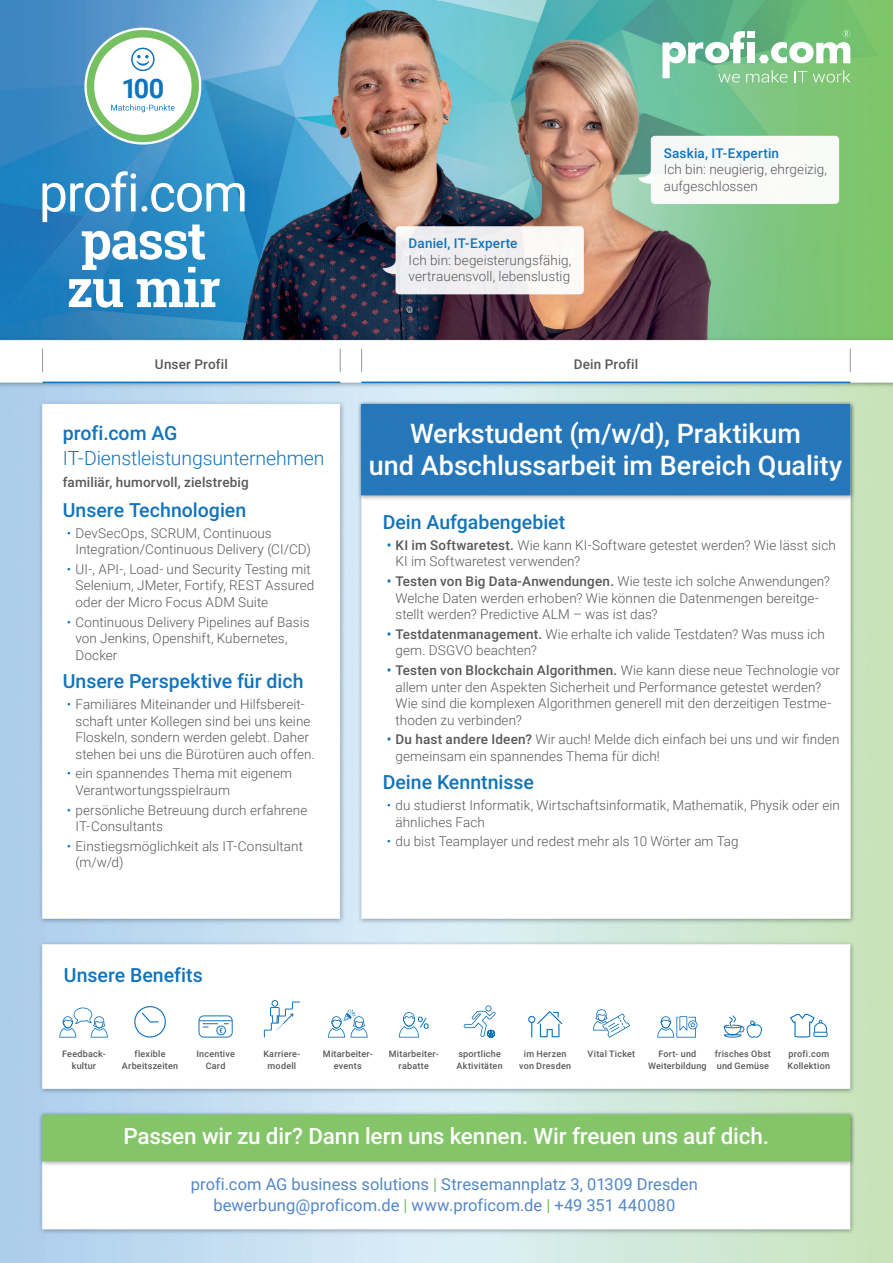
<style>
.page{position:relative;width:893px;height:1263px;background:#fff}
.page>*{position:absolute;margin:0;border:0;box-sizing:border-box;transform-origin:0 0}
.Stellentitel{font:500 27px/31.5px "Roboto";color:#fff;text-align:center}
.t1{font:700 27px "Roboto";color:#1074bc}
.Lern_uns_kennen{font:500 22.5px "Roboto";letter-spacing:-.01em;color:#fff}
.Abschnitt_Ü{font:500 19.5px "Roboto";color:#1074bc}
.Ü2{font:300 19.5px "Roboto";letter-spacing:-.005em;color:#1074bc}
.Ü1{font:500 19.5px "Roboto";color:#1074bc}
.Adresse{font:16.5px/21px "Roboto";letter-spacing:.005em;color:#5487c6;text-align:center}
.Copy{font:300 13.5px/16.5px "Roboto";letter-spacing:.005em;color:#57585a}
.Copy_medium{font:500 13.5px "Roboto";letter-spacing:.015em;color:#1074bc}
.Ü3{font:500 13.5px "Roboto";letter-spacing:.01em;color:#57585a}
.Copy_medium-2{font:500 13.5px "Roboto";letter-spacing:.01em;color:#57585a}
.Benefits{font:500 9px/12px "Roboto";letter-spacing:.025em;color:#57585a;text-align:center}
.s1{color:#1074bc}
.s2{font-weight:500;color:#1074bc}
.s3{font-weight:500}
.s4{color:#76c061}
</style>
<div class="page">
<img style="left:0;top:0;width:893px;height:1263px">
<svg style="left:790px;top:1014px;width:38px;height:23px"></svg>
<svg style="left:723px;top:1015px;width:39px;height:23px"></svg>
<svg style="left:657px;top:1016px;width:40px;height:21px"></svg>
<svg style="left:593px;top:1009px;width:37px;height:28px"></svg>
<svg style="left:528px;top:1011px;width:34px;height:26px"></svg>
<svg style="left:463px;top:1005px;width:33px;height:33px"></svg>
<svg style="left:399px;top:1012px;width:30px;height:25px"></svg>
<svg style="left:328px;top:1009px;width:40px;height:28px"></svg>
<svg style="left:264px;top:1000px;width:36px;height:37px"></svg>
<svg style="left:198px;top:1015px;width:35px;height:22px"></svg>
<svg style="left:134px;top:1006px;width:32px;height:32px"></svg>
<svg style="left:59px;top:1007px;width:49px;height:30px"></svg>
<hr style="left:43px;top:382px;width:297px;height:1px;background:#1074bc">
<hr style="left:361px;top:382px;width:489px;height:1px;background:#1074bc">
<svg style="left:42px;top:349px;width:1px;height:23px"></svg>
<svg style="left:340px;top:349px;width:1px;height:23px"></svg>
<svg style="left:361px;top:349px;width:1px;height:23px"></svg>
<svg style="left:850px;top:349px;width:1px;height:23px"></svg>
<svg style="left:662px;top:30px;width:188px;height:53px"></svg>
<svg style="left:43px;top:171px;width:202px;height:137px"></svg>
<svg style="left:84px;top:28px;width:117px;height:117px"></svg>
<div style="left:87px;top:30px;width:112px;height:112px;border:7px solid #76c061;border-radius:50%"></div>
<svg style="left:111px;top:104px;width:64px;height:8px"></svg>
<div style="left:131px;top:48px;width:24px;height:23px;border:1px solid #1074bc;border-radius:50%"></div>
<svg style="left:137px;top:55px;width:12px;height:11px"></svg>
<p class="t1" style="left:121px;top:69px;width:44px">100</p>
<p class="Copy_medium" style="left:409px;top:234px;width:110px">Daniel, IT-Experte</p>
<p class="Copy" style="left:409px;top:251px;width:164px">Ich bin: begeisterungsfähig, vertrauensvoll, lebenslustig</p>
<p class="Copy_medium" style="left:664px;top:144px;width:117px">Saskia, IT-Expertin</p>
<p class="Copy" style="left:664px;top:161px;width:165px">Ich bin: neugierig, ehrgeizig, aufgeschlossen</p>
<p class="Copy_medium-2" style="left:155px;top:355px;width:74px">Unser Profil</p>
<p class="Copy_medium-2" style="left:574px;top:355px;width:66px">Dein Profil</p>
<p class="Ü1" style="left:63px;top:419px;width:116px">profi.com AG</p>
<p class="Ü2" style="left:63px;top:445px;width:263px">IT-Dienstleistungsunternehmen</p>
<p class="Ü3" style="left:63px;top:473px;width:188px">familiär, humorvoll, zielstrebig</p>
<p class="Abschnitt_Ü" style="left:63px;top:496px;width:185px">Unsere Technologien</p>
<p class="Copy" style="left:75px;top:524px;width:237px;text-indent:-9px"><span class="s1">•</span> DevSecOps, SCRUM, Continuous<br>Integration/Continuous Delivery (CI/CD)</p>
<p class="Copy" style="left:75px;top:560px;width:240px;text-indent:-9px"><span class="s1">•</span> UI-, API-, Load- und Security Testing mit<br>Selenium, JMeter, Fortify, REST Assured oder der Micro Focus ADM Suite</p>
<p class="Copy" style="left:75px;top:613px;width:236px;text-indent:-9px"><span class="s1">•</span> Continuous Delivery Pipelines auf Basis von Jenkins, Openshift, Kubernetes,<br>Docker</p>
<p class="Abschnitt_Ü" style="left:63px;top:668px;width:242px">Unsere Perspektive für dich</p>
<p class="Copy" style="left:75px;top:695px;width:241px;text-indent:-9px"><span class="s1">•</span> Familiäres Miteinander und Hilfsbereit&shy;schaft unter Kollegen sind bei uns keine Floskeln, sondern werden gelebt. Daher stehen bei uns die Bürotüren auch offen.</p>
<p class="Copy" style="left:75px;top:765px;width:218px;text-indent:-9px"><span class="s1">•</span> ein spannendes Thema mit eigenem<br>Verantwortungsspielraum</p>
<p class="Copy" style="left:75px;top:801px;width:233px;text-indent:-9px"><span class="s1">•</span> persönliche Betreuung durch erfahrene<br>IT-Consultants</p>
<p class="Copy" style="left:75px;top:837px;width:229px;text-indent:-9px"><span class="s1">•</span> Einstiegsmöglichkeit als IT-Consultant (m/w/d)</p>
<p class="Ü1" style="left:64px;top:961px;width:141px">Unsere Benefits</p>
<p class="Stellentitel" style="left:369px;top:417px;width:475px">Werkstudent (m/w/d), Praktikum<br>und Abschlussarbeit im Bereich Quality</p>
<p class="Abschnitt_Ü" style="left:383px;top:509px;width:184px">Dein Aufgabengebiet</p>
<p class="Copy" style="left:395px;top:536px;width:442px;text-indent:-9px"><span class="s2">•</span> <span class="s3">KI im Softwaretest.</span> Wie kann KI-Software getestet werden? Wie lässt sich<br>KI im Softwaretest verwenden?</p>
<p class="Copy" style="left:395px;top:573px;width:436px;text-indent:-9px"><span class="s2">•</span> <span class="s3">Testen von Big Data-Anwendungen.</span> Wie teste ich solche Anwendungen?<br>Welche Daten werden erhoben? Wie können die Datenmengen bereitge&shy;stellt werden? Predictive ALM – was ist das?</p>
<p class="Copy" style="left:395px;top:625px;width:431px;text-indent:-9px"><span class="s2">•</span> <span class="s3">Testdatenmanagement.</span> Wie erhalte ich valide Testdaten? Was muss ich gem. DSGVO beachten?</p>
<p class="Copy" style="left:395px;top:661px;width:446px;text-indent:-9px"><span class="s2">•</span> <span class="s3">Testen von Blockchain Algorithmen.</span> Wie kann diese neue Technologie vor allem unter den Aspekten Sicherheit und Performance getestet werden?<br>Wie sind die komplexen Algorithmen generell mit den derzeitigen Testme&shy;thoden zu verbinden?</p>
<p class="Copy" style="left:395px;top:731px;width:445px;text-indent:-9px"><span class="s2">•</span> <span class="s3">Du hast andere Ideen?</span> Wir auch! Melde dich einfach bei uns und wir finden gemeinsam ein spannendes Thema für dich!</p>
<p class="Abschnitt_Ü" style="left:383px;top:769px;width:153px">Deine Kenntnisse</p>
<p class="Copy" style="left:395px;top:797px;width:446px;text-indent:-9px"><span class="s1">•</span> du studierst Informatik, Wirtschaftsinformatik, Mathematik, Physik oder ein ähnliches Fach</p>
<p class="Copy" style="left:387px;top:833px;width:353px"><span class="s1">•</span> du bist Teamplayer und redest mehr als 10 Wörter am Tag</p>
<p class="Benefits" style="left:62px;top:1047px;width:45px">Feedback&shy;kultur</p>
<p class="Benefits" style="left:122px;top:1047px;width:58px">flexible<br>Arbeitszeiten</p>
<p class="Benefits" style="left:196px;top:1047px;width:40px">Incentive<br>Card</p>
<p class="Benefits" style="left:263px;top:1047px;width:39px">Karriere&shy;modell</p>
<p class="Benefits" style="left:323px;top:1047px;width:51px">Mitarbeiter&shy;events</p>
<p class="Benefits" style="left:389px;top:1047px;width:51px">Mitarbeiter&shy;rabatte</p>
<p class="Benefits" style="left:457px;top:1047px;width:48px;text-align:left">sportliche<br>Aktivitäten</p>
<p class="Benefits" style="left:524px;top:1047px;width:44px">im Herzen</p>
<p class="Benefits" style="left:588px;top:1047px;width:49px">Vital Ticket</p>
<p class="Benefits" style="left:519px;top:1059px;width:54px">von Dresden</p>
<p class="Benefits" style="left:648px;top:1047px;width:60px">Fort- und<br>Weiterbildung</p>
<p class="Benefits" style="left:715px;top:1047px;width:58px;text-align:left">frisches Obst und Gemüse</p>
<p class="Benefits" style="left:788px;top:1047px;width:44px;text-align:left">profi.com<br>Kollektion</p>
<p class="Lern_uns_kennen" style="left:124px;top:1120px;width:647px">Passen wir zu dir? Dann lern uns kennen. Wir freuen uns auf dich.</p>
<p class="Adresse" style="left:191px;top:1173px;width:508px">profi.com AG business solutions <span class="s4">|</span> Stresemannplatz 3, 01309 Dresden bewerbung@proficom.de <span class="s4">|</span> www.proficom.de <span class="s4">|</span> +49 351 440080</p>
</div>
